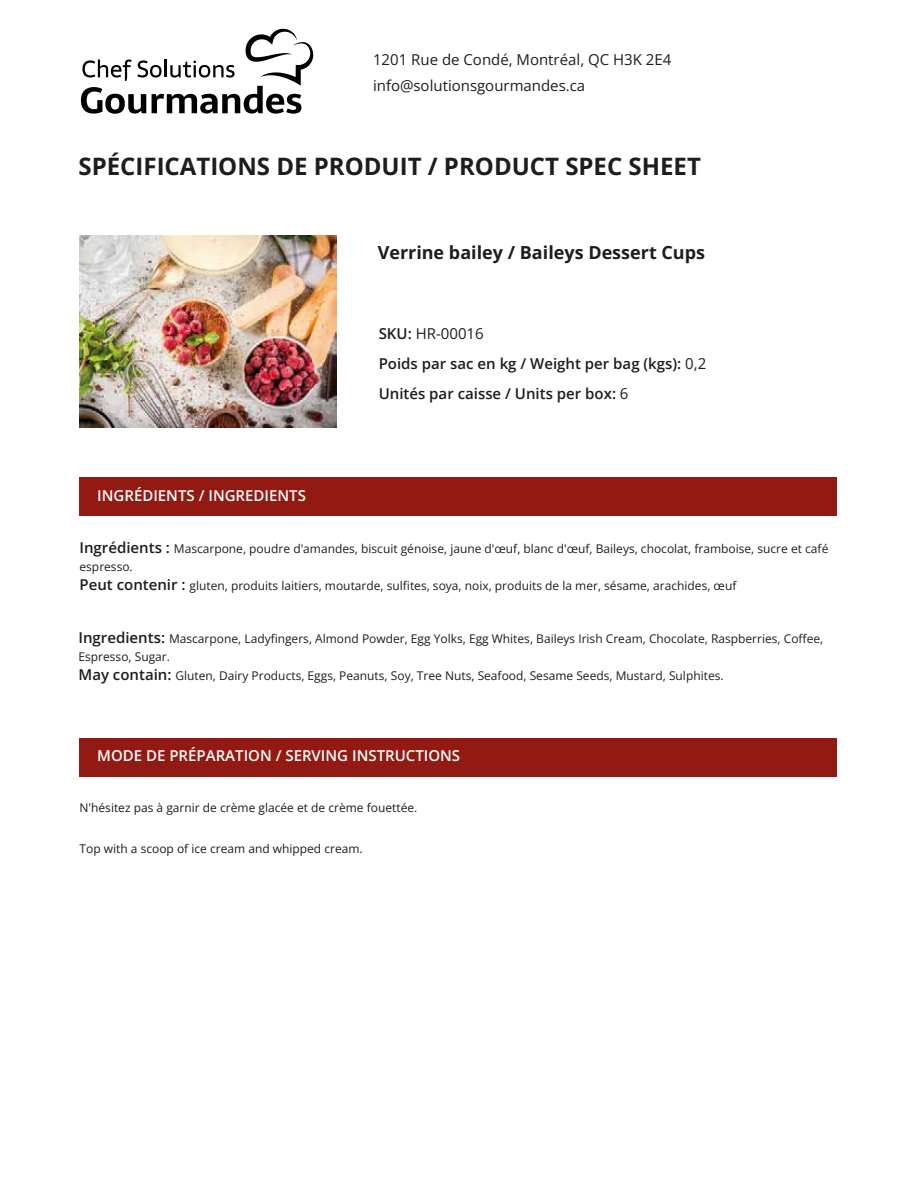
<style>
.page{position:relative;width:918px;height:1188px;background:#fff}
.page>*{position:absolute;margin:0;border:0;box-sizing:border-box;transform-origin:0 0}
.t1{font:700 24px "Open Sans";color:#1d1d1b}
.t2{font:700 18px "Open Sans";color:#1d1d1b}
.t3{font:600 15px "Open Sans";color:#fff}
.t4{font:15px/25.5px "Open Sans";color:#1d1d1b}
.t5{font:600 15px/29px "Open Sans";color:#1d1d1b}
.t6{font:600 15px "Open Sans";color:#1d1d1b}
.t7{font:12px/18.5px "Open Sans";color:#1d1d1b}
.s1{font-weight:400}
.s2{font-weight:600;font-size:15px}
</style>
<div class="page">
<div style="left:80px;top:477px;width:757px;height:39px;background:#931913"></div>
<svg style="left:81px;top:29px;width:232px;height:85px"></svg>
<div style="left:80px;top:738px;width:757px;height:39px;background:#931913"></div>
<img style="left:80px;top:235px;width:256px;height:193px">
<p class="t4" style="left:373px;top:47px;width:300px">1201 Rue de Condé, Montréal, QC H3K 2E4 info@solutionsgourmandes.ca</p>
<h1 class="t1" style="left:79px;top:150px;width:624px">SPÉCIFICATIONS DE PRODUIT / PRODUCT SPEC SHEET</h1>
<h2 class="t2" style="left:378px;top:241px;width:329px">Verrine bailey / Baileys Dessert Cups</h2>
<p class="t3" style="left:97px;top:485px;width:210px">INGRÉDIENTS / INGREDIENTS</p>
<p class="t5" style="left:379px;top:319px;width:329px">SKU: <span class="s1">HR-00016<br></span>Poids par sac en kg / Weight per bag (kgs): <span class="s1">0,2</span></p>
<p class="t6" style="left:379px;top:383px;width:251px">Unités par caisse / Units per box: <span class="s1">6</span></p>
<p class="t7" style="left:80px;top:539px;width:750px"><span class="s2">Ingrédients :</span> Mascarpone, poudre d'amandes, biscuit génoise, jaune d'œuf, blanc d'œuf, Baileys, chocolat, framboise, sucre et café espresso.<br><span class="s2">Peut contenir :</span> gluten, produits laitiers, moutarde, sulfites, soya, noix, produits de la mer, sésame, arachides, œuf</p>
<p class="t7" style="left:79px;top:629px;width:746px"><span class="s2">Ingredients:</span> Mascarpone, Ladyfingers, Almond Powder, Egg Yolks, Egg Whites, Baileys Irish Cream, Chocolate, Raspberries, Coffee,<br>Espresso, Sugar.<br><span class="s2">May contain:</span> Gluten, Dairy Products, Eggs, Peanuts, Soy, Tree Nuts, Seafood, Sesame Seeds, Mustard, Sulphites.</p>
<p class="t3" style="left:97px;top:746px;width:365px">MODE DE PRÉPARATION / SERVING INSTRUCTIONS</p>
<p class="t7" style="left:80px;top:798px;width:339px">N'hésitez pas à garnir de crème glacée et de crème fouettée.</p>
<p class="t7" style="left:80px;top:839px;width:285px">Top with a scoop of ice cream and whipped cream.</p>
</div>
